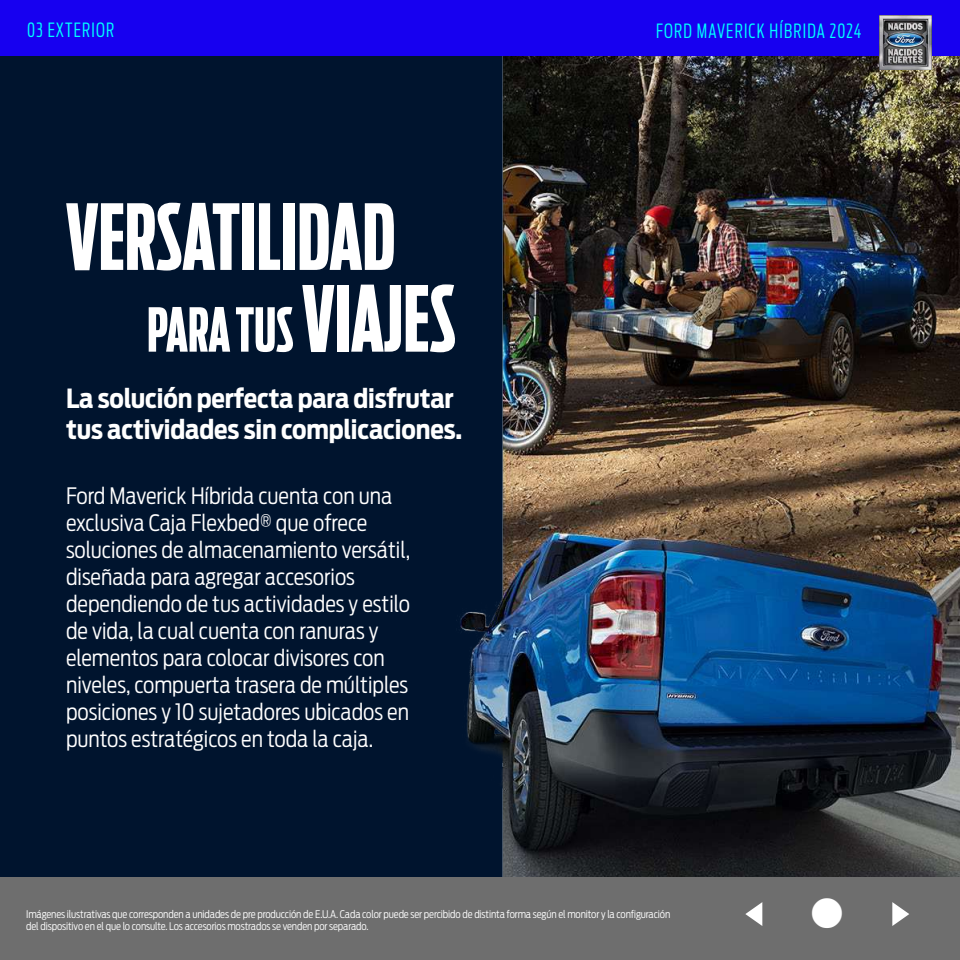
<style>
.page{position:relative;width:960px;height:960px;background:#fff}
.page>*{position:absolute;margin:0;border:0;box-sizing:border-box;transform-origin:0 0}
.t1{font:700 90px "Ford Antenna Comp";color:#fff}
.t2{font:700 60px "Ford Antenna Comp";letter-spacing:-.005em;color:#fff}
.t3{font:38.25px "Webdings";color:#fff;scale:1.42 1}
.t4{font:700 26.25px/31.5px "Ford Antenna Cond";letter-spacing:-.005em;color:#fff}
.t5{font:300 22.5px/27px "Ford Antenna Cond";color:#fff}
.t6{font:300 19.5px "Ford Antenna Extra Cond";letter-spacing:.06em;color:#0ff}
.t7{font:300 10.5px/12.6px "Ford Antenna Cond";letter-spacing:-.01em;color:#fff}
.s1{font-size:90px}
</style>
<div class="page">
<img style="left:0;top:56px;width:960px;height:822px">
<div style="left:0;top:878px;width:960px;height:82px;background:#6e6e6e"></div>
<div style="left:0;top:0;width:960px;height:56px;background:#1700f0"></div>
<img style="left:880px;top:15px;width:52px;height:55px">
<p class="t6" style="left:27px;top:14px;width:88px">03 EXTERIOR</p>
<p class="t6" style="left:656px;top:15px;width:207px">FORD MAVERICK HÍBRIDA 2024</p>
<h1 class="t1" style="left:66px;top:160px;width:331px">VERSATILIDAD</h1>
<h2 class="t2" style="left:147px;top:278px;width:311px">PARA TUS <span class="s1">VIAJES</span></h2>
<p class="t4" style="left:66px;top:379px;width:398px">La solución perfecta para disfrutar tus actividades sin complicaciones.</p>
<p class="t5" style="left:66px;top:480px;width:346px">Ford Maverick Híbrida cuenta con una exclusiva Caja Flexbed® que ofrece soluciones de almacenamiento versátil, diseñada para agregar accesorios dependiendo de tus actividades y estilo de vida, la cual cuenta con ranuras y elementos para colocar divisores con niveles, compuerta trasera de múltiples posiciones y 10 sujetadores ubicados en puntos estratégicos en toda la caja.</p>
<p class="t7" style="left:26px;top:906px;width:646px">Imágenes ilustrativas que corresponden a unidades de pre producción de E.U.A. Cada color puede ser percibido de distinta forma según el monitor y la configuración del dispositivo en el que lo consulte. Los accesorios mostrados se venden por separado.</p>
<h3 class="t3" style="left:732px;top:895px;width:138px">✓■ ✔</h3>
</div>
